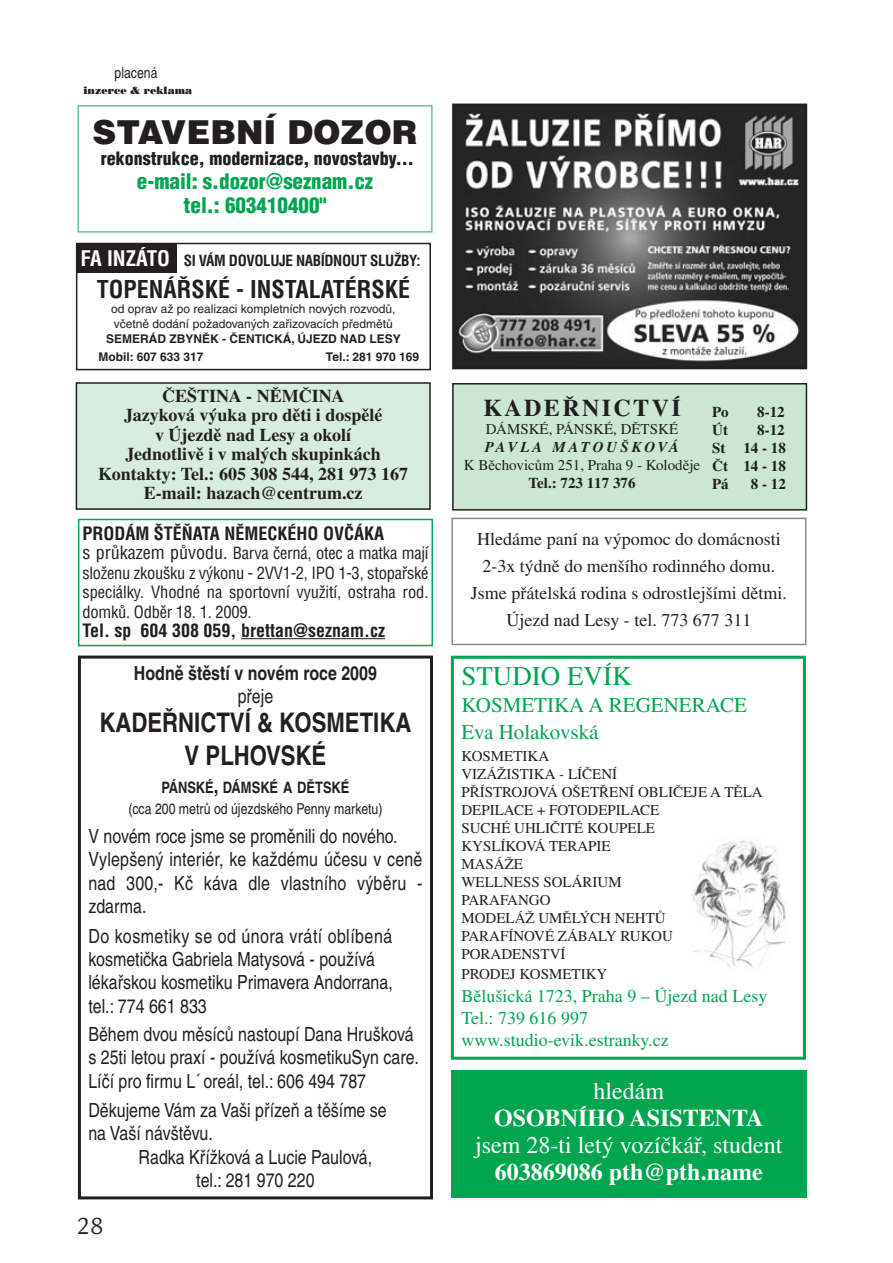
<style>
.page{position:relative;width:893px;height:1263px;background:#fff}
.page>*{position:absolute;margin:0;border:0;box-sizing:border-box;transform-origin:0 0}
.t1{font:900 33px "Helvetica CE";color:#231f20}
.t2{font:700 27px/32.4px "Helvetica CE";color:#231f20;text-align:center;scale:.82 1}
.t3{font:27px "Times CE";color:#00a54f}
.t4{font:700 24px "Times CE";color:#fff}
.t5{font:24px "Times CE";color:#fff}
.t6{font:700 condensed 24px "Helvetica CE";color:#231f20}
.t7{font:700 24px "Times CE";letter-spacing:.1em;color:#231f20}
.t8{font:24px "Legacy Sans Itc TEE";color:#231f20}
.t9{font:900 condensed 21px/24px "Helvetica CE";color:#00a54f;text-align:center}
.t10{font:21px/27px "Times CE";color:#00a54f}
.t11{font:700 condensed 21px "Helvetica CE";color:#fff}
.t12{font:19.5px/23.4px "Helvetica CE";color:#231f20;scale:.82 1}
.t13{font:700 19.5px "Helvetica CE";color:#231f20;scale:.82 1}
.t14{font:700 18px/19.5px "Times CE";color:#231f20;text-align:center}
.t15{font:18px/27px "Times CE";color:#231f20;text-align:center}
.t16{font:18px/21.6px "Times CE";color:#00a54f}
.t17{font:700 condensed 18px "Helvetica CE";color:#231f20}
.t18{font:900 condensed 18px "Helvetica CE";color:#231f20}
.t19{font:condensed 16.5px/19.5px "Helvetica CE";letter-spacing:-.005em;color:#231f20;text-align:justify}
.t20{font:700 15.75px "Helvetica CE";color:#231f20;scale:.82 1}
.t21{font:15px/18px "Times CE";color:#231f20}
.t22{font:700 15px/18px "Times CE";color:#231f20;text-align:justify}
.t23{font:15px "Helvetica CE";color:#231f20;scale:.82 1}
.t24{font:700 condensed 15px "Helvetica CE";letter-spacing:-.025em;color:#231f20}
.t25{font:italic 700 15px "Times CE";letter-spacing:.18em;color:#231f20}
.t26{font:12px/15px "Helvetica CE";color:#231f20}
.t27{font:700 12px/18px "Helvetica CE";color:#231f20}
.t28{font:10.5px "Bodoni Poster Black E";color:#231f20}
.s1{font-size:18px}
.s2{font-size:21px}
</style>
<div class="page">
<div style="left:453px;top:384px;width:353px;height:126px;background:#cbe6d3"></div>
<div style="left:452px;top:383px;width:355px;height:128px;border:2px solid #231f20"></div>
<div style="left:451px;top:1070px;width:355px;height:128px;background:#00a54f"></div>
<div style="left:451px;top:518px;width:355px;height:127px;border:2px solid #86888b"></div>
<div style="left:78px;top:105px;width:355px;height:128px;border:2px solid #6dc491"></div>
<div style="left:76px;top:243px;width:355px;height:127px;border:2px solid #231f20"></div>
<div style="left:76px;top:244px;width:100px;height:29px;background:#231f20"></div>
<img style="left:456px;top:108px;width:347px;height:257px">
<div style="left:452px;top:104px;width:355px;height:265px;border:3px solid #231f20"></div>
<div style="left:451px;top:656px;width:355px;height:404px;border:3px solid #00a54f"></div>
<img style="left:691px;top:840px;width:95px;height:128px">
<div style="left:76px;top:383px;width:354px;height:126px;background:#d8ecdd"></div>
<div style="left:76px;top:382px;width:355px;height:128px;border:2px solid #231f20"></div>
<div style="left:78px;top:655px;width:355px;height:544px;border:3px solid #231f20"></div>
<div style="left:78px;top:519px;width:355px;height:127px;border:2px solid #00a54f"></div>
<hr style="left:241px;top:638px;width:144px;height:1px;background:#231f20">
<p class="t23" style="left:115px;top:67px;width:54px">placená</p>
<p class="t28" style="left:83px;top:87px;width:110px">inzerce &amp; reklama</p>
<h1 class="t1" style="left:93px;top:120px;width:327px">STAVEBNÍ DOZOR</h1>
<p class="t18" style="left:101px;top:152px;width:314px">rekonstrukce, modernizace, novostavby...</p>
<p class="t9" style="left:137px;top:171px;width:238px">e-mail: s.dozor@seznam.cz tel.: 603410400"</p>
<p class="t24" style="left:184px;top:255px;width:238px">SI VÁM DOVOLUJE NABÍDNOUT SLUŽBY:</p>
<p class="t6" style="left:97px;top:280px;width:315px">TOPENÁŘSKÉ - INSTALATÉRSKÉ</p>
<p class="t26" style="left:111px;top:302px;width:286px">od oprav až po realizaci kompletních nových rozvodů, včetně dodání požadovaných zařizovacích předmětů</p>
<p class="t27" style="left:99px;top:331px;width:304px;text-indent:7px">SEMERÁD ZBYNĚK - ČENTICKÁ, ÚJEZD NAD LESY<br>Mobil: 607 633 317</p>
<p class="t11" style="left:80px;top:250px;width:91px">FA INZÁTO</p>
<p class="t27" style="left:326px;top:349px;width:95px">Tel.: 281 970 169</p>
<p class="t14" style="left:98px;top:387px;width:311px">ČEŠTINA - NĚMČINA<br>Jazyková výuka pro děti i dospělé<br>v Újezdě nad Lesy a okolí<br>Jednotlivě i v malých skupinkách<br>Kontakty: Tel.: 605 308 544, 281 973 167<br>E-mail: hazach@centrum.cz</p>
<p class="t17" style="left:82px;top:526px;width:303px">PRODÁM ŠTĚŇATA NĚMECKÉHO OVČÁKA</p>
<p class="t19" style="left:82px;top:545px;width:348px"><span class="s1">s průkazem původu.</span> Barva černá, otec a matka mají složenu zkoušku z výkonu - 2VV1-2, IPO 1-3, stopařské speciálky. Vhodné na sportovní využití, ostraha rod. domků. Odběr 18. 1. 2009.</p>
<p class="t17" style="left:82px;top:623px;width:304px">Tel. sp 604 308 059, brettan@seznam.cz</p>
<p class="t13" style="left:134px;top:666px;width:298px">Hodně štěstí v novém roce 2009</p>
<p class="t12" style="left:238px;top:687px;width:45px">přeje</p>
<h2 class="t2" style="left:100px;top:709px;width:382px">KADEŘNICTVÍ &amp; KOSMETIKA<br>V PLHOVSKÉ</h2>
<p class="t20" style="left:161px;top:781px;width:231px">PÁNSKÉ<span class="s2">,</span> DÁMSKÉ A DĚTSKÉ</p>
<p class="t23" style="left:128px;top:803px;width:311px">(cca 200 metrů od újezdského Penny marketu)</p>
<p class="t12" style="left:88px;top:826px;width:409px">V novém roce jsme se proměnili do nového.<br>Vylepšený interiér, ke každému účesu v ceně nad 300,- Kč káva dle vlastního výběru - zdarma.</p>
<p class="t12" style="left:88px;top:926px;width:373px">Do kosmetiky se od února vrátí oblíbená kosmetička Gabriela Matysová - používá lékařskou kosmetiku Primavera Andorrana, tel.: 774 661 833</p>
<p class="t12" style="left:88px;top:1024px;width:404px">Během dvou měsíců nastoupí Dana Hrušková s 25ti letou praxí - používá kosmetikuSyn care.<br>Líčí pro firmu L´oreál, tel.: 606 494 787</p>
<p class="t12" style="left:88px;top:1100px;width:365px">Děkujeme Vám za Vaši přízeň a těšíme se na Vaší návštěvu.</p>
<p class="t12" style="left:139px;top:1147px;width:286px;text-align:center">Radka Křížková a Lucie Paulová, tel.: 281 970 220</p>
<p class="t8" style="left:77px;top:1217px;width:29px">28</p>
<p class="t7" style="left:483px;top:400px;width:199px">KADEŘNICTVÍ</p>
<p class="t21" style="left:486px;top:422px;width:194px">DÁMSKÉ, PÁNSKÉ, DĚTSKÉ</p>
<p class="t25" style="left:485px;top:442px;width:196px">PAVLA MATOUŠKOVÁ</p>
<p class="t21" style="left:464px;top:458px;width:238px">K Běchovicům 251, Praha 9 - Koloděje</p>
<p class="t22" style="left:529px;top:476px;width:108px">Tel.: 723 117 376</p>
<p class="t22" style="left:712px;top:405px;width:18px">Po</p>
<p class="t22" style="left:757px;top:405px;width:29px">8-12</p>
<p class="t22" style="left:712px;top:423px;width:17px">Út</p>
<p class="t22" style="left:712px;top:423px;width:75px;text-indent:45px">8-12<br>St 14 - 18<br>Čt 14 - 18<br>Pá</p>
<p class="t22" style="left:751px;top:477px;width:36px">8 - 12</p>
<p class="t15" style="left:471px;top:527px;width:317px">Hledáme paní na výpomoc do domácnosti 2-3x týdně do menšího rodinného domu.<br>Jsme přátelská rodina s odrostlejšími dětmi.<br>Újezd nad Lesy - tel. 773 677 311</p>
<h2 class="t3" style="left:461px;top:666px;width:172px">STUDIO EVÍK</h2>
<p class="t10" style="left:461px;top:693px;width:287px">KOSMETIKA A REGENERACE<br>Eva Holakovská</p>
<p class="t21" style="left:461px;top:749px;width:303px">KOSMETIKA<br>VIZÁŽISTIKA - LÍČENÍ<br>PŘÍSTROJOVÁ OŠETŘENÍ OBLIČEJE A TĚLA<br>DEPILACE + FOTODEPILACE<br>SUCHÉ UHLIČITÉ KOUPELE<br>KYSLÍKOVÁ TERAPIE<br>MASÁŽE<br>WELLNESS SOLÁRIUM<br>PARAFANGO<br>MODELÁŽ UMĚLÝCH NEHTŮ<br>PARAFÍNOVÉ ZÁBALY RUKOU<br>PORADENSTVÍ</p>
<p class="t21" style="left:461px;top:967px;width:148px">PRODEJ KOSMETIKY</p>
<p class="t16" style="left:461px;top:987px;width:307px">Bělušická 1723, Praha 9 – Újezd nad Lesy<br>Tel.: 739 616 997 www.studio-evik.estranky.cz</p>
<p class="t5" style="left:593px;top:1083px;width:72px">hledám</p>
<p class="t4" style="left:494px;top:1110px;width:271px">OSOBNÍHO ASISTENTA</p>
<p class="t5" style="left:475px;top:1137px;width:309px">jsem 28-ti letý vozíčkář, student</p>
<p class="t4" style="left:495px;top:1164px;width:269px">603869086 pth@pth.name</p>
</div>
